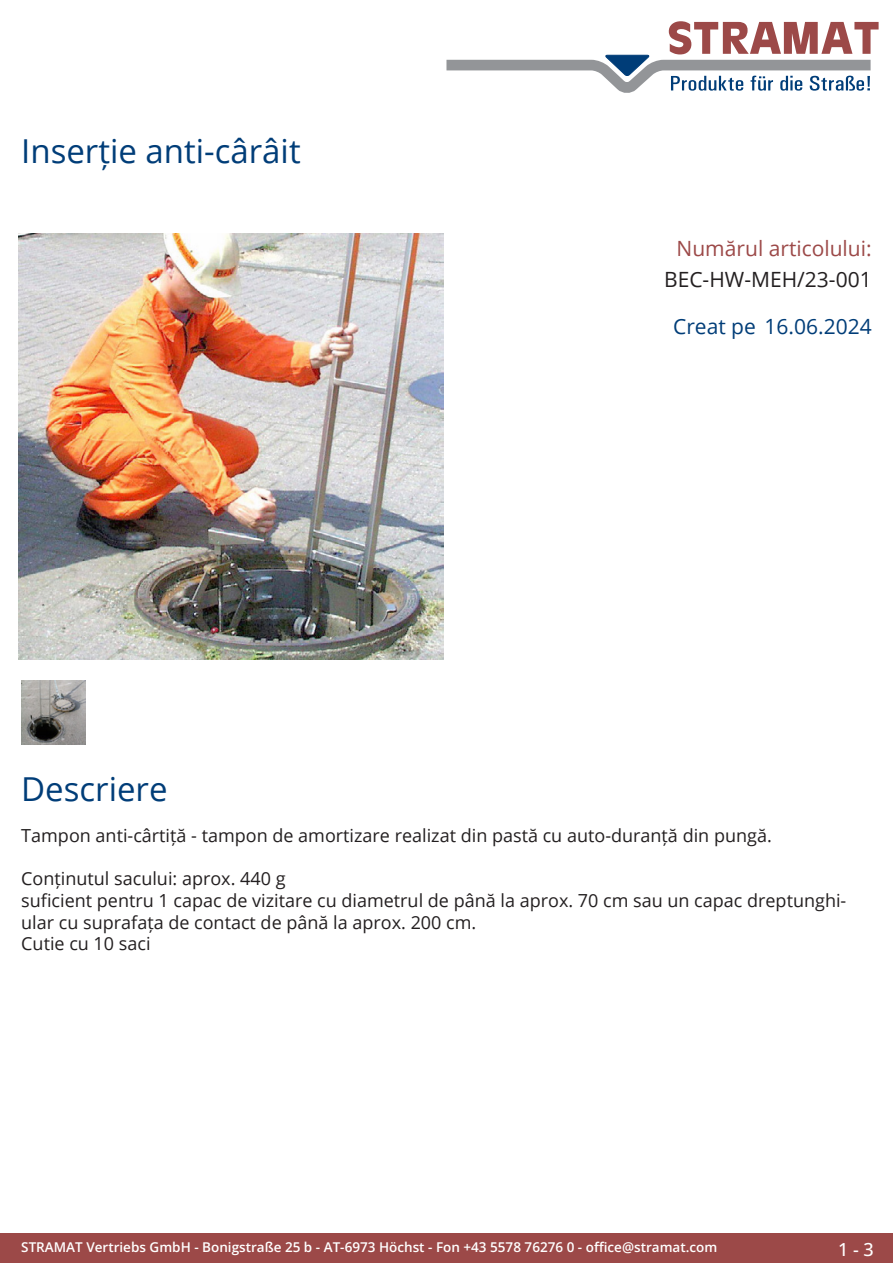
<style>
.page{position:relative;width:893px;height:1263px;background:#fff}
.page>*{position:absolute;margin:0;border:0;box-sizing:border-box;transform-origin:0 0}
.Produkttitel{font:33px "Open Sans";color:#003d78}
.TechDaten_Überschrif{font:21px "Open Sans";color:#9c4948}
.TechDaten_Inhalt{font:21px "Open Sans";color:#231f20}
.Erstellungsdatum{font:21px "Open Sans";color:#003d78}
.Beschreibung_Text{font:18px/21.6px "Open Sans";color:#231f20}
.t1{font:500 18px "Open Sans";color:#fff}
.t2{font:600 13.5px "Open Sans";color:#fff}
</style>
<div class="page">
<div style="left:0;top:1233px;width:893px;height:30px;background:#9c4948"></div>
<svg style="left:446px;top:21px;width:433px;height:72px"></svg>
<img style="left:18px;top:234px;width:425px;height:425px">
<img style="left:21px;top:680px;width:64px;height:64px">
<p class="Produkttitel" style="left:21px;top:128px;width:281px">Inserție anti-cârâit</p>
<p class="TechDaten_Überschrif" style="left:677px;top:234px;width:197px">Numărul articolului:</p>
<p class="TechDaten_Inhalt" style="left:664px;top:265px;width:209px">BEC-HW-MEH/23-001</p>
<p class="Erstellungsdatum" style="left:673px;top:312px;width:200px">Creat pe 16.06.2024</p>
<p class="Produkttitel" style="left:21px;top:766px;width:148px">Descriere</p>
<p class="Beschreibung_Text" style="left:21px;top:824px;width:752px">Tampon anti-cârtiță - tampon de amortizare realizat din pastă cu auto-duranță din pungă.</p>
<p class="Beschreibung_Text" style="left:21px;top:867px;width:825px">Conținutul sacului: aprox. 440 g<br>suficient pentru 1 capac de vizitare cu diametrul de până la aprox. 70 cm sau un capac dreptunghi&shy;ular cu suprafața de contact de până la aprox. 200 cm.<br>Cutie cu 10 saci</p>
<p class="t2" style="left:21px;top:1238px;width:698px">STRAMAT Vertriebs GmbH - Bonigstraße 25 b - AT-6973 Höchst - Fon +43 5578 76276 0 - office@stramat.com</p>
<p class="t1" style="left:838px;top:1237px;width:37px">1 - 3</p>
</div>
